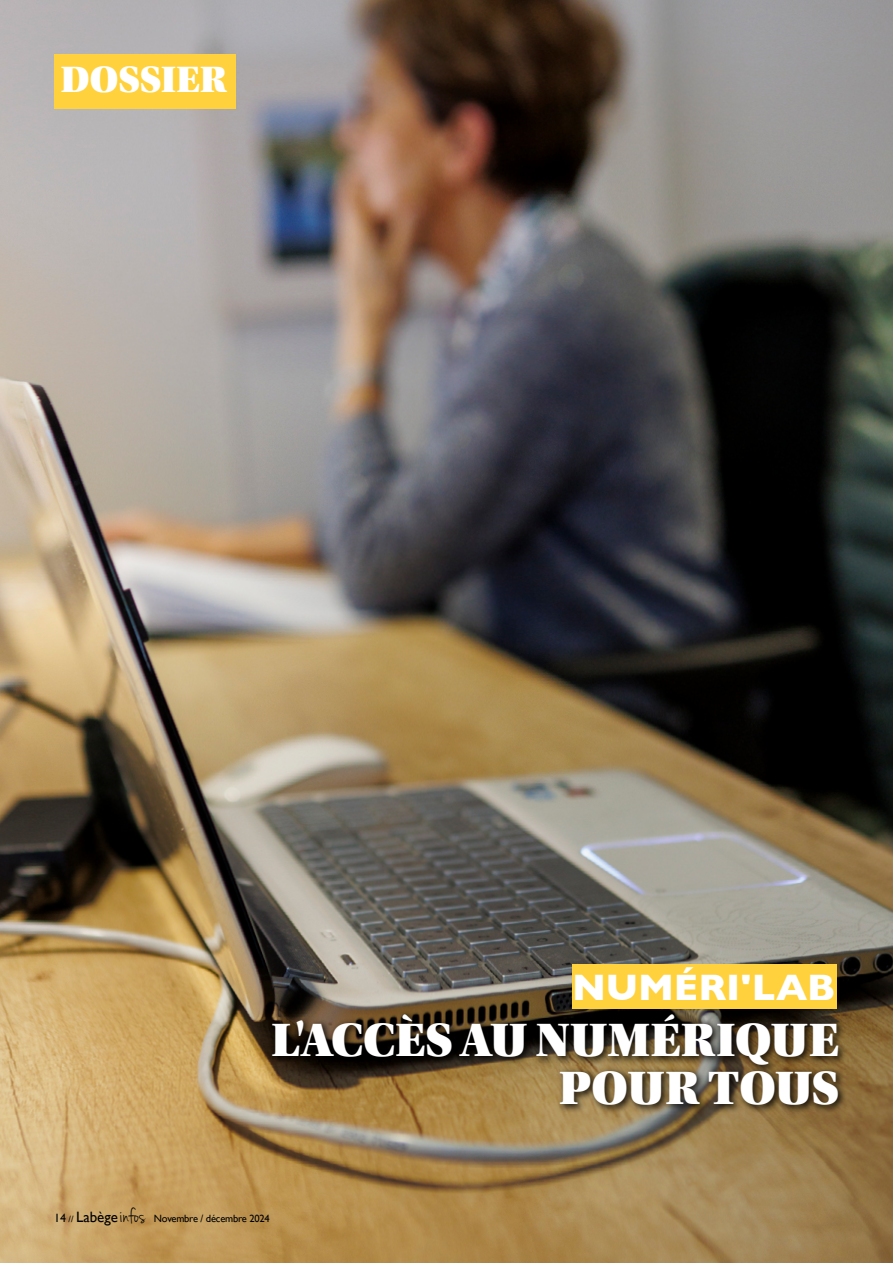
<style>
.page{position:relative;width:893px;height:1263px;background:#fff}
.page>*{position:absolute;margin:0;border:0;box-sizing:border-box;transform-origin:0 0}
.t1{font:49.5px/48px "Utopia Std Black Headline";letter-spacing:.01em;color:#fff;text-align:right}
.t2{font:38.85px "Utopia Std Black Headline";letter-spacing:.015em;color:#fff}
.t3{font:700 37.5px "Gill Sans";letter-spacing:-.005em;color:#fff}
.t4{font:10.5px "Gill Sans";letter-spacing:-.02em;color:#000}
.s1{font-size:12px}
.s2{font-size:9px}
.s3{font-size:15px}
.s4{font-family:"Jenna Sue";font-size:22.5px}
</style>
<div class="page">
<img style="left:0;top:0;width:893px;height:1263px">
<div style="left:54px;top:54px;width:181px;height:54px;background:#ffd23d"></div>
<div style="left:268px;top:1009px;width:579px;height:105px;background:#000;opacity:.75"></div>
<div style="left:572px;top:964px;width:265px;height:45px;background:#ffd23d"></div>
<h2 class="t2" style="left:61px;top:59px;width:168px">DOSSIER</h2>
<h3 class="t3" style="left:572px;top:957px;width:265px">NUMÉRI'LAB</h3>
<h1 class="t1" style="left:271px;top:1017px;width:569px">L'ACCÈS AU NUMÉRIQUE<br>POUR TOUS</h1>
<p class="t4" style="left:54px;top:1213px;width:217px"><span class="s1">14</span> <span class="s2">//</span> <span class="s3">Labège</span><span class="s4">infos</span> Novembre / décembre 2024</p>
</div>
